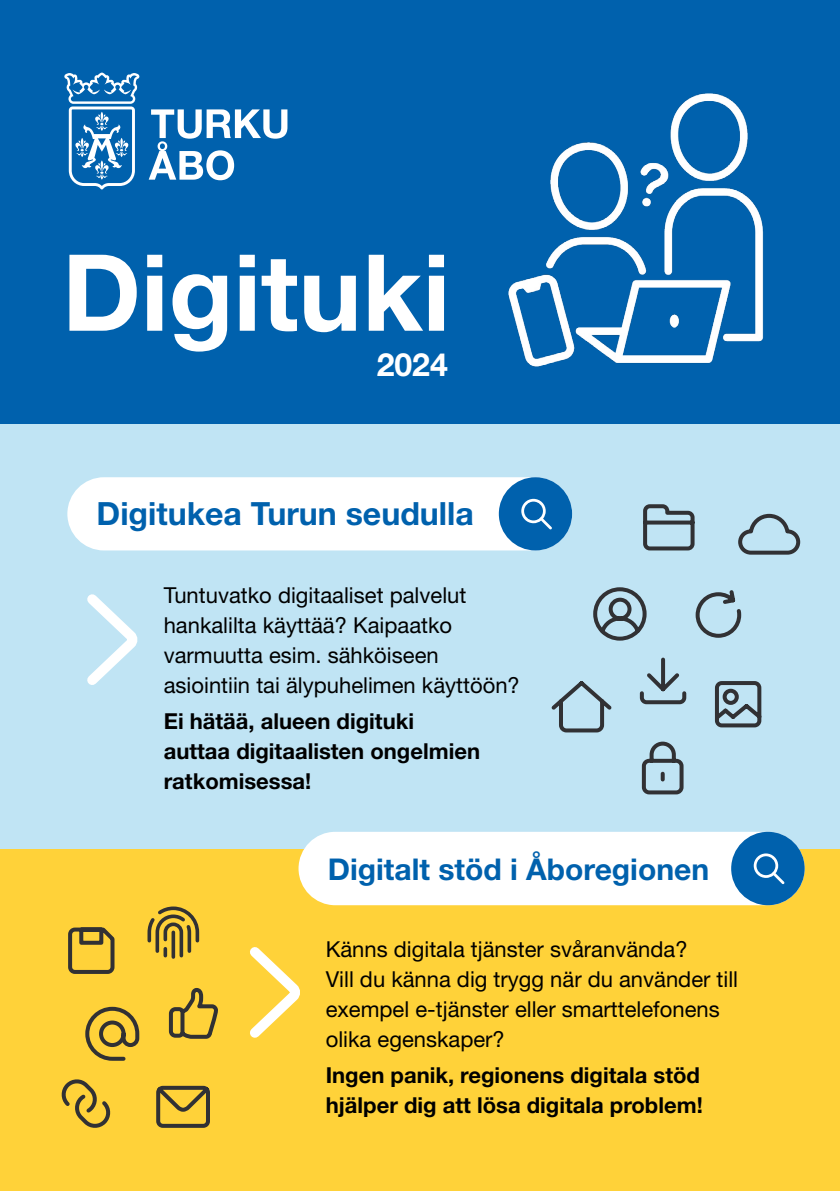
<style>
.page{position:relative;width:840px;height:1191px;background:#fff}
.page>*{position:absolute;margin:0;border:0;box-sizing:border-box;transform-origin:0 0}
.t1{font:700 106.4px "Helvetica Neue LT Std";color:#fff}
.H2_kansi{font:700 32px "Helvetica Neue LT Std";color:#0061ad}
.H2_kansi-2{font:700 32px "Helvetica Neue LT Std";color:#fff}
.H2_kansi-3{font:700 30px "Helvetica Neue LT Std";color:#0061ad}
.leipis{font:22px/30px "Helvetica Neue LT Std";color:#000}
.leipis-2{font:700 22px/30px "Helvetica Neue LT Std";color:#000}
</style>
<div class="page">
<div style="left:0;top:849px;width:839px;height:342px;background:#ffd239"></div>
<div style="left:0;top:424px;width:839px;height:425px;background:#c0e4f4"></div>
<div style="left:0;top:0;width:839px;height:424px;background:#0061ad"></div>
<img style="left:508px;top:93px;width:256px;height:274px">
<svg style="left:64px;top:73px;width:223px;height:116px"></svg>
<div style="left:298px;top:832px;width:506px;height:73px;background:#fff;border-radius:37px"></div>
<div style="left:730px;top:832px;width:74px;height:73px;background:#0061ad;border-radius:37px"></div>
<svg style="left:753px;top:853px;width:31px;height:31px"></svg>
<div style="left:67px;top:477px;width:504px;height:73px;background:#fff;border-radius:37px"></div>
<div style="left:498px;top:477px;width:73px;height:73px;background:#0061ad;border-radius:37px"></div>
<svg style="left:521px;top:499px;width:30px;height:30px"></svg>
<svg style="left:87px;top:594px;width:51px;height:91px"></svg>
<svg style="left:250px;top:947px;width:50px;height:91px"></svg>
<svg style="left:168px;top:988px;width:50px;height:51px"></svg>
<svg style="left:61px;top:1079px;width:50px;height:49px"></svg>
<svg style="left:85px;top:1006px;width:55px;height:55px"></svg>
<svg style="left:551px;top:681px;width:61px;height:52px"></svg>
<svg style="left:156px;top:1085px;width:54px;height:43px"></svg>
<svg style="left:641px;top:741px;width:43px;height:54px"></svg>
<svg style="left:639px;top:657px;width:48px;height:48px"></svg>
<svg style="left:68px;top:927px;width:47px;height:47px"></svg>
<svg style="left:715px;top:681px;width:47px;height:47px"></svg>
<svg style="left:593px;top:504px;width:208px;height:137px"></svg>
<svg style="left:147px;top:906px;width:53px;height:53px"></svg>
<h1 class="t1" style="left:62px;top:227px;width:389px">Digituki</h1>
<h2 class="H2_kansi-2" style="left:376px;top:345px;width:73px">2024</h2>
<h2 class="H2_kansi" style="left:97px;top:493px;width:378px">Digitukea Turun seudulla</h2>
<p class="leipis" style="left:164px;top:579px;width:357px">Tuntuvatko digitaaliset palvelut hankalilta käyttää? Kaipaatko varmuutta esim. sähköiseen asiointiin tai älypuhelimen käyttöön?</p>
<p class="leipis-2" style="left:164px;top:705px;width:317px">Ei hätää, alueen digituki auttaa digitaalisten ongelmien ratkomisessa!</p>
<h2 class="H2_kansi-3" style="left:328px;top:850px;width:382px">Digitalt stöd i Åboregionen</h2>
<p class="leipis" style="left:325px;top:933px;width:413px">Känns digitala tjänster svåranvända?<br>Vill du känna dig trygg när du använder till exempel e-tjänster eller smarttelefonens olika egenskaper?</p>
<p class="leipis-2" style="left:325px;top:1059px;width:378px">Ingen panik, regionens digitala stöd hjälper dig att lösa digitala problem!</p>
</div>
